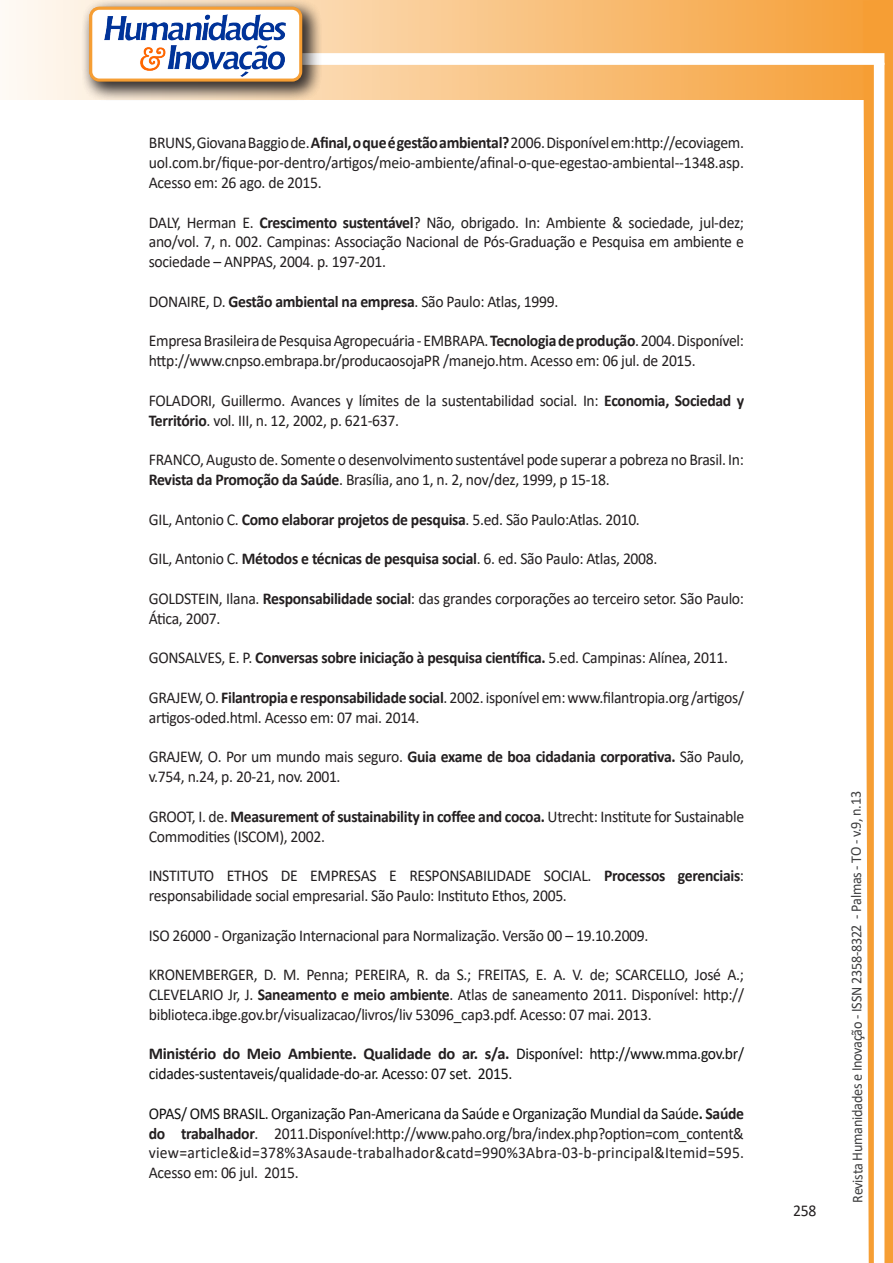
<style>
.page{position:relative;width:893px;height:1263px;background:#fff}
.page>*{position:absolute;margin:0;border:0;box-sizing:border-box;transform-origin:0 0}
.texto{font:16.5px/19.8px "Calibri";letter-spacing:-.02em;color:#231f20;scale:.95 1}
.texto-2{font:16.5px/19.8px "Calibri";letter-spacing:-.02em;color:#111;scale:.95 1}
.texto-3{font:700 16.5px "Calibri";letter-spacing:-.02em;color:#231f20;scale:.95 1}
.t1{font:15px "Calibri";letter-spacing:-.025em;color:#3e3e3f;scale:.95 1}
.s1{font-weight:700}
.s2{font-weight:400}
.s3{font-weight:700;color:#231f20}
.s4{color:#111}
</style>
<div class="page">
<svg style="left:5px;top:0;width:858px;height:100px;background:#f9c484"></svg>
<div style="left:302px;top:53px;width:582px;height:12px;background:#fff;border:2px solid #fff"></div>
<svg style="left:863px;top:0;width:30px;height:1263px"></svg>
<div style="left:81px;top:0;width:241px;height:102px;background:#231f20;opacity:.75"></div>
<div style="left:91px;top:8px;width:210px;height:72px;background:#fff;border-radius:9px"></div>
<img style="left:104px;top:14px;width:181px;height:62px">
<div style="left:89px;top:7px;width:213px;height:75px;border:3px solid #f69e34;border-radius:9px"></div>
<p class="texto" style="left:149px;top:133px;width:628px;text-align:justify">BRUNS, Giovana Baggio de. <span class="s1">Afinal, o que é gestão ambiental?</span> 2006. Disponível em:http://ecoviagem. uol.com.br/fique-por-dentro/artigos/meio-ambiente/afinal-o-que-egestao-ambiental--1348.asp.<br>Acesso em: 26 ago. de 2015.</p>
<p class="texto" style="left:149px;top:212px;width:628px;text-align:justify">DALY, Herman E. <span class="s1">Crescimento sustentável</span>? Não, obrigado. In: Ambiente &amp; sociedade, jul-dez; ano/vol. 7, n. 002. Campinas: Associação Nacional de Pós-Graduação e Pesquisa em ambiente e sociedade – ANPPAS, 2004. p. 197-201.</p>
<p class="texto" style="left:149px;top:291px;width:433px">DONAIRE, D. <span class="s1">Gestão ambiental na empresa</span>. São Paulo: Atlas, 1999.</p>
<p class="texto" style="left:149px;top:331px;width:628px">Empresa Brasileira de Pesquisa Agropecuária - EMBRAPA. <span class="s1">Tecnologia de produção</span>. 2004. Disponível: http://www.cnpso.embrapa.br/producaosojaPR /manejo.htm. Acesso em: 06 jul. de 2015.</p>
<p class="texto" style="left:149px;top:390px;width:628px">FOLADORI, Guillermo. Avances y límites de la sustentabilidad social. In: <span class="s1">Economia, Sociedad y<br>Território</span>. vol. III, n. 12, 2002, p. 621-637.</p>
<p class="texto" style="left:149px;top:449px;width:628px">FRANCO, Augusto de. Somente o desenvolvimento sustentável pode superar a pobreza no Brasil. In:<br><span class="s1">Revista da Promoção da Saúde</span>. Brasília, ano 1, n. 2, nov/dez, 1999, p 15-18.</p>
<p class="texto" style="left:149px;top:509px;width:518px">GIL, Antonio C. <span class="s1">Como elaborar projetos de pesquisa</span>. 5.ed. São Paulo:Atlas. 2010.</p>
<p class="texto" style="left:149px;top:548px;width:537px">GIL, Antonio C. <span class="s1">Métodos e técnicas de pesquisa social</span>. 6. ed. São Paulo: Atlas, 2008.</p>
<p class="texto" style="left:149px;top:588px;width:628px">GOLDSTEIN, Ilana. <span class="s1">Responsabilidade social</span>: das grandes corporações ao terceiro setor. São Paulo:<br>Ática, 2007.</p>
<p class="texto-3" style="left:149px;top:646px;width:611px"><span class="s2">GONSALVES, E. P.</span> Conversas sobre iniciação à pesquisa científica. <span class="s2">5.ed. Campinas: Alínea, 2011.</span></p>
<p class="texto" style="left:149px;top:687px;width:628px">GRAJEW, O. <span class="s1">Filantropia e responsabilidade social</span>. 2002. isponível em: www.filantropia.org /artigos/ artigos-oded.html. Acesso em: 07 mai. 2014.</p>
<p class="texto" style="left:149px;top:746px;width:628px">GRAJEW, O. Por um mundo mais seguro. <span class="s1">Guia exame de boa cidadania corporativa.</span> São Paulo, v.754, n.24, p. 20-21, nov. 2001.</p>
<p class="texto" style="left:149px;top:806px;width:628px">GROOT, I. de. <span class="s1">Measurement of sustainability in coffee and cocoa.</span> Utrecht: Institute for Sustainable<br>Commodities (ISCOM), 2002.</p>
<p class="texto" style="left:149px;top:865px;width:628px">INSTITUTO ETHOS DE EMPRESAS E RESPONSABILIDADE SOCIAL. <span class="s1">Processos gerenciais</span>: responsabilidade social empresarial. São Paulo: Instituto Ethos, 2005.</p>
<p class="texto" style="left:149px;top:925px;width:527px">ISO 26000 - Organização Internacional para Normalização. Versão 00 – 19.10.2009.</p>
<p class="texto" style="left:149px;top:964px;width:628px;text-align:justify">KRONEMBERGER, D. M. Penna; PEREIRA, R. da S.; FREITAS, E. A. V. de; SCARCELLO, José A.; CLEVELARIO Jr, J. <span class="s1">Saneamento e meio ambiente</span>. Atlas de saneamento 2011. Disponível: http:// biblioteca.ibge.gov.br/visualizacao/livros/liv 53096_cap3.pdf. Acesso: 07 mai. 2013.</p>
<p class="texto-2" style="left:149px;top:1043px;width:628px"><span class="s3">Ministério do Meio Ambiente. Qualidade do ar. s/a.</span> Disponível: http://www.mma.gov.br/ cidades-sustentaveis/qualidade-do-ar. Acesso: 07 set. 2015.</p>
<p class="texto" style="left:149px;top:1103px;width:628px;text-align:justify"><span class="s4">OPAS/ OMS BRASIL. Organização Pan-Americana da Saúde e Organização Mundial da Saúde</span><span class="s1">. Saúde do trabalhador</span>. 2011.Disponível:http://www.paho.org/bra/index.php?option=com_content&amp; view=article&amp;id=378%3Asaude-trabalhador&amp;catd=990%3Abra-03-b-principal&amp;Itemid=595.<br>Acesso em: 06 jul. 2015.</p>
<p class="texto" style="left:793px;top:1200px;width:26px">258</p>
<p class="t1" style="left:846px;top:1203px;width:435px;rotate:-90deg">Revista Humanidades e Inovação - ISSN 2358-8322 - Palmas - TO - v.9, n.13</p>
</div>
